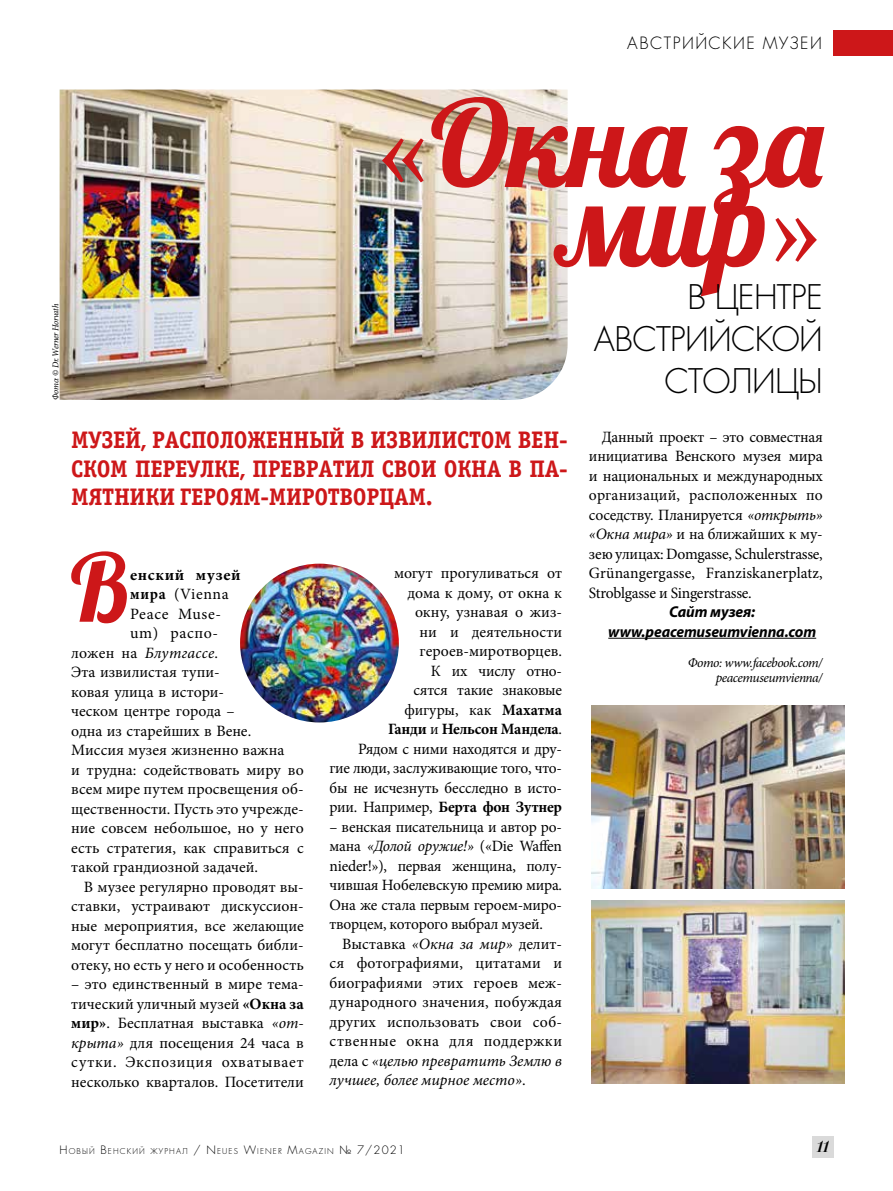
<style>
.page{position:relative;width:893px;height:1191px;background:#fff}
.page>*{position:absolute;margin:0;border:0;box-sizing:border-box;transform-origin:0 0}
.t1{font:120px "Lobster";color:#cd1719}
.t2{font:93.75px "Lobster";color:#cd1719}
.t3{font:33px/42px "Favorit Light C";letter-spacing:-.02em;color:#000;text-align:right}
.t4{font:700 24px/28.8px "Officina Serif C";letter-spacing:-.015em;color:#cd1719;text-align:justify}
.t5{font:16.5px "Favorit Light C";letter-spacing:.09em;color:#000}
.t6{font:italic 16.5px "Paragon Nord C";color:#000}
.t7{font:15.75px/19.5px "Minion Pro";color:#000;text-align:justify}
.t8{font:italic 700 15.75px/19.5px "Myriad Pro";letter-spacing:-.01em;color:#000;text-align:center}
.t9{font:italic 15.75px "Minion Pro";letter-spacing:.02em;color:#000}
.t10{font:700 15.75px "Minion Pro";letter-spacing:.04em;color:#000}
.t11{font:15.75px "Minion Pro";letter-spacing:.04em;color:#000}
.t12{font:italic 13.5px/15px "Minion Pro";letter-spacing:-.035em;color:#000;text-align:right}
.t13{font:italic 9px "Minion Pro";letter-spacing:-.035em;color:#000}
.t14{font:7.8px "Favorit Light C";letter-spacing:.145em;color:#000}
.s1{font-family:"Minion Pro"}
.s2{font-weight:700}
.s3{font-style:normal}
.s4{font-style:italic}
.s5{font-size:11.25px}
</style>
<div class="page">
<div style="left:812px;top:1136px;width:21px;height:22px;background:#dadada"></div>
<div style="left:833px;top:30px;width:60px;height:25px;background:#cd1719"></div>
<hr style="left:608px;top:638px;width:208px;height:1px;background:#000">
<img style="left:60px;top:90px;width:508px;height:310px">
<img style="left:240px;top:563px;width:159px;height:159px;border-radius:79px">
<img style="left:591px;top:706px;width:253px;height:182px">
<img style="left:591px;top:900px;width:253px;height:183px">
<p class="t5" style="left:627px;top:33px;width:196px">АВСТРИЙСКИЕ МУЗЕИ</p>
<p class="t13" style="left:49px;top:400px;width:97px;rotate:-90deg">Фото: © Dr. Werner Horvath</p>
<h1 class="t1" style="left:376px;top:67px;width:448px"><span class="s1">«</span>Окна за</h1>
<h1 class="t1" style="left:558px;top:146px;width:266px">мир<span class="s1">»</span></h1>
<h3 class="t3" style="left:594px;top:275px;width:230px">В ЦЕНТРЕ<br>АВСТРИЙСКОЙ<br>СТОЛИЦЫ</h3>
<h3 class="t4" style="left:71px;top:426px;width:498px">МУЗЕЙ, РАСПОЛОЖЕННЫЙ В ИЗВИЛИСТОМ ВЕН-СКОМ ПЕРЕУЛКЕ, ПРЕВРАТИЛ СВОИ ОКНА В ПА-МЯТНИКИ ГЕРОЯМ-МИРОТВОРЦАМ.</h3>
<h2 class="t2" style="left:70px;top:528px;width:62px">В</h2>
<p class="t10" style="left:130px;top:563px;width:112px">енский музей</p>
<p class="t7" style="left:130px;top:584px;width:100px"><span class="s2">мира</span> (Vienna</p>
<p class="t11" style="left:130px;top:603px;width:93px">Peace Muse-</p>
<p class="t7" style="left:130px;top:623px;width:90px">um) распо-</p>
<p class="t9" style="left:71px;top:642px;width:148px"><span class="s3">ложен на</span> Блутгассе<span class="s3">.</span></p>
<p class="t7" style="left:71px;top:662px;width:150px">Эта извилистая тупи-</p>
<p class="t7" style="left:71px;top:682px;width:155px">ковая улица в истори-</p>
<p class="t7" style="left:71px;top:701px;width:165px">ческом центре города –</p>
<p class="t7" style="left:71px;top:721px;width:182px">одна из старейших в Вене.</p>
<p class="t7" style="left:71px;top:740px;width:215px">Миссия музея жизненно важна</p>
<p class="t7" style="left:71px;top:760px;width:234px">и трудна: содействовать миру во</p>
<p class="t7" style="left:71px;top:779px;width:234px">всем мире путем просвещения об-</p>
<p class="t7" style="left:71px;top:799px;width:234px">щественности. Пусть это учрежде-</p>
<p class="t7" style="left:71px;top:818px;width:234px">ние совсем небольшое, но у него</p>
<p class="t7" style="left:71px;top:838px;width:234px">есть стратегия, как справиться с</p>
<p class="t7" style="left:71px;top:857px;width:188px">такой грандиозной задачей.</p>
<p class="t7" style="left:84px;top:877px;width:221px">В музее регулярно проводят вы-</p>
<p class="t7" style="left:71px;top:896px;width:234px">ставки, устраивают дискуссион-</p>
<p class="t7" style="left:71px;top:916px;width:234px">ные мероприятия, все желающие</p>
<p class="t7" style="left:71px;top:935px;width:234px">могут бесплатно посещать библи-</p>
<p class="t7" style="left:71px;top:955px;width:234px">отеку, но есть у него и особенность</p>
<p class="t7" style="left:71px;top:974px;width:234px">– это единственный в мире тема&shy;тический уличный музей <span class="s2">«Окна за мир»</span>. Бесплатная выставка <span class="s4">«от&shy;крыта»</span> для посещения 24 часа в сутки. Экспозиция охватывает несколько кварталов. Посетители</p>
<p class="t7" style="left:330px;top:563px;width:234px;text-align:right">могут прогуливаться от<br>дома к дому, от окна к<br>окну, узнавая о жиз-<br>ни и деятельности героев-миротворцев.<br>К их числу отно-<br>сятся такие знаковые<br>фигуры, как <span class="s2">Махатма<br>Ганди</span> и <span class="s2">Нельсон Мандела</span>.<br>Рядом с ними находятся и дру-<br>гие люди, заслуживающие того, что&shy;бы не исчезнуть бесследно в исто&shy;рии. Например, <span class="s2">Берта фон Зутнер</span></p>
<p class="t7" style="left:330px;top:817px;width:234px">– венская писательница и автор ро&shy;мана <span class="s4">«Долой оружие!»</span> («Die Waffen nieder!»), первая женщина, полу&shy;чившая Нобелевскую премию мира.<br>Она же стала первым героем-миро&shy;творцем, которого выбрал музей.</p>
<p class="t7" style="left:330px;top:934px;width:234px;text-indent:13px">Выставка <span class="s4">«Окна за мир»</span> делит&shy;ся фотографиями, цитатами и биографиями этих героев меж&shy;дународного значения, побуждая других использовать свои соб&shy;ственные окна для поддержки дела с <span class="s4">«целью превратить Землю в лучшее, более мирное место»</span>.</p>
<p class="t7" style="left:589px;top:427px;width:235px;text-indent:13px">Данный проект – это совместная инициатива Венского музея мира и национальных и международных организаций, расположенных по соседству. Планируется <span class="s4">«открыть» «Окна мира»</span> и на ближайших к му&shy;зею улицах: Domgasse, Schulerstrasse, Grünangergasse, Franziskanerplatz, Stroblgasse и Singerstrasse.</p>
<p class="t8" style="left:608px;top:601px;width:209px">Сайт музея: www.peacemuseumvienna.com</p>
<p class="t12" style="left:688px;top:655px;width:137px">Фото: www.facebook.com/ peacemuseumvienna/</p>
<p class="t14" style="left:60px;top:1145px;width:347px"><span class="s5">Н</span>ОВЫЙ <span class="s5">В</span>ЕНСКИЙ ЖУРНАЛ <span class="s5">/</span> <span class="s5">N</span>EUES <span class="s5">W</span>IEN ER <span class="s5">M</span>AGAZIN <span class="s5">№ 7/2021</span></p>
<p class="t6" style="left:816px;top:1137px;width:13px">11</p>
</div>
